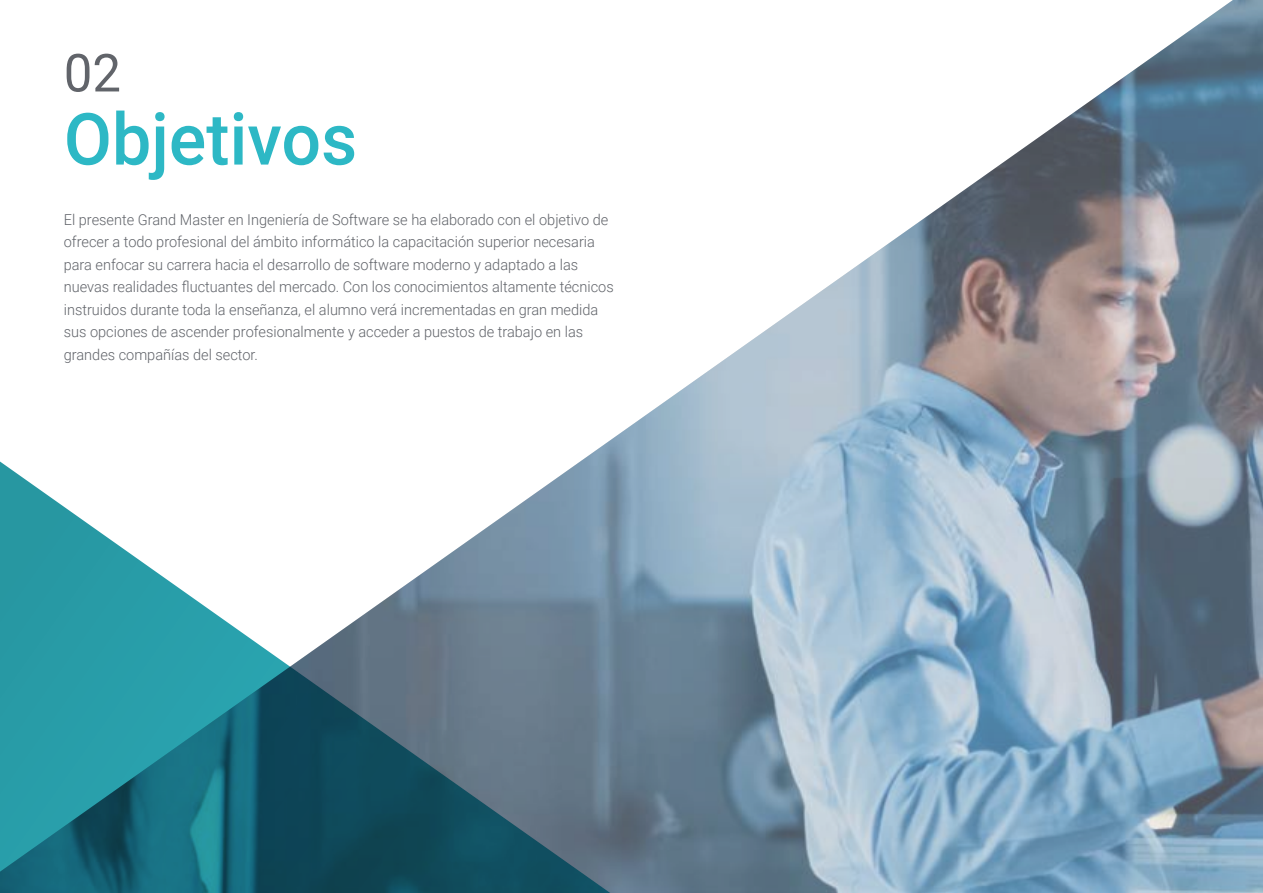
<style>
.page{position:relative;width:1263px;height:893px;background:#fff}
.page>*{position:absolute;margin:0;border:0;box-sizing:border-box;transform-origin:0 0}
.t1{font:500 72px "Roboto";color:#2db8c5}
.t2{font:52.5px "Roboto";color:#61646a}
.t3{font:300 15px/22.5px "Roboto";color:#61646a}
</style>
<div class="page">
<img style="left:602px;top:0;width:661px;height:893px">
<svg style="left:0;top:446px;width:640px;height:447px"></svg>
<h2 class="t2" style="left:64px;top:36px;width:59px">02</h2>
<h1 class="t1" style="left:64px;top:89px;width:295px">Objetivos</h1>
<p class="t3" style="left:64px;top:208px;width:551px">El presente Grand Master en Ingeniería de Software se ha elaborado con el objetivo de ofrecer a todo profesional del ámbito informático la capacitación superior necesaria para enfocar su carrera hacia el desarrollo de software moderno y adaptado a las nuevas realidades fluctuantes del mercado. Con los conocimientos altamente técnicos instruidos durante toda la enseñanza, el alumno verá incrementadas en gran medida sus opciones de ascender profesionalmente y acceder a puestos de trabajo en las grandes compañías del sector.</p>
</div>
